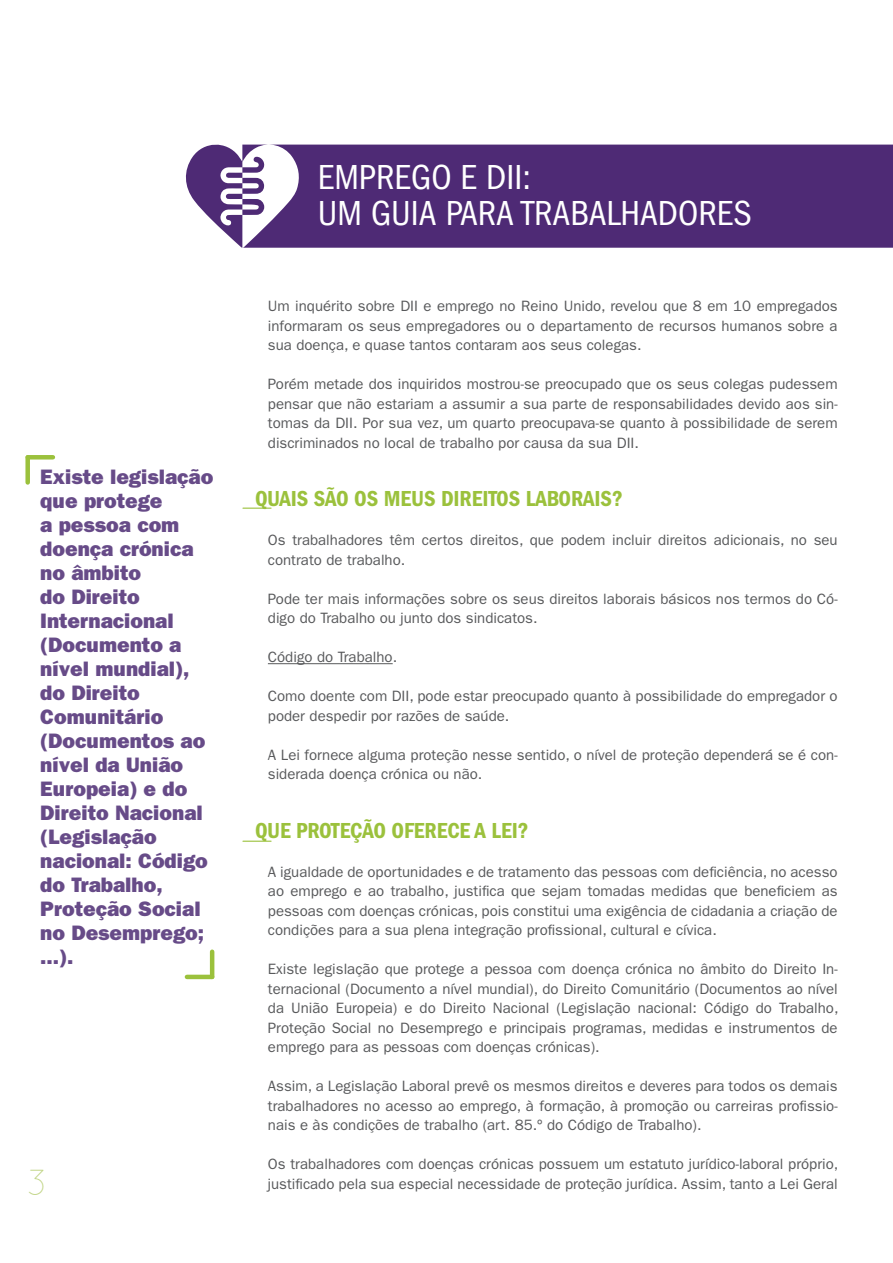
<style>
.page{position:relative;width:893px;height:1263px;background:#fff}
.page>*{position:absolute;margin:0;border:0;box-sizing:border-box;transform-origin:0 0}
.t1{font:condensed 36px/36px "ITC Franklin Gothic Std";color:#fff}
.t2{font:300 36px "Quicksand";color:#c1d587}
.t3{font:22.5px "ITC Franklin Gothic Std Dm Cd";letter-spacing:-.005em;color:#9bc13c}
.t4{font:21px/24px "ITC Franklin Gothic Std Hvy";color:#674b88}
.t5{font:15px/19.5px "ITC Franklin Gothic Std";color:#58595b;text-align:justify}
</style>
<div class="page">
<hr style="left:268px;top:663px;width:125px;height:1px;background:#58595b">
<svg style="left:185px;top:144px;width:708px;height:104px;background:#5e3d81"></svg>
<div style="left:25px;top:457px;width:5px;height:25px;background:#9bc13c"></div>
<hr style="left:28px;top:455px;width:25px;height:4px;background:#9bc13c">
<hr style="left:210px;top:952px;width:4px;height:25px;background:#9bc13c">
<hr style="left:187px;top:975px;width:25px;height:4px;background:#9bc13c">
<svg style="left:243px;top:508px;width:28px;height:1px"></svg>
<svg style="left:243px;top:841px;width:28px;height:1px"></svg>
<p class="t4" style="left:40px;top:465px;width:175px">Existe legislação que protege<br>a pessoa com doença crónica no âmbito<br>do Direito<br>Internacional (Documento a nível mundial), do Direito<br>Comunitário (Documentos ao nível da União<br>Europeia) e do<br>Direito Nacional (Legislação nacional: Código do Trabalho,<br>Proteção Social no Desemprego; ...).</p>
<h1 class="t2" style="left:26px;top:1162px;width:23px">3</h1>
<h1 class="t1" style="left:318px;top:160px;width:435px">EMPREGO E DII:<br>UM GUIA PARA TRABALHADORES</h1>
<p class="t5" style="left:268px;top:296px;width:571px">Um inquérito sobre DII e emprego no Reino Unido, revelou que 8 em 10 empregados informaram os seus empregadores ou o departamento de recursos humanos sobre a sua doença, e quase tantos contaram aos seus colegas.</p>
<p class="t5" style="left:268px;top:374px;width:571px">Porém metade dos inquiridos mostrou-se preocupado que os seus colegas pudessem pensar que não estariam a assumir a sua parte de responsabilidades devido aos sin&shy;tomas da DII. Por sua vez, um quarto preocupava-se quanto à possibilidade de serem discriminados no local de trabalho por causa da sua DII.</p>
<h2 class="t3" style="left:255px;top:486px;width:369px">QUAIS SÃO OS MEUS DIREITOS LABORAIS?</h2>
<p class="t5" style="left:268px;top:530px;width:571px">Os trabalhadores têm certos direitos, que podem incluir direitos adicionais, no seu contrato de trabalho.</p>
<p class="t5" style="left:268px;top:589px;width:571px">Pode ter mais informações sobre os seus direitos laborais básicos nos termos do Có&shy;digo do Trabalho ou junto dos sindicatos.</p>
<p class="t5" style="left:268px;top:647px;width:131px">Código do Trabalho.</p>
<p class="t5" style="left:268px;top:686px;width:571px">Como doente com DII, pode estar preocupado quanto à possibilidade do empregador o poder despedir por razões de saúde.</p>
<p class="t5" style="left:268px;top:745px;width:571px">A Lei fornece alguma proteção nesse sentido, o nível de proteção dependerá se é con&shy;siderada doença crónica ou não.</p>
<h2 class="t3" style="left:255px;top:817px;width:275px">QUE PROTEÇÃO OFERECE A LEI?</h2>
<p class="t5" style="left:268px;top:862px;width:571px">A igualdade de oportunidades e de tratamento das pessoas com deficiência, no acesso ao emprego e ao trabalho, justifica que sejam tomadas medidas que beneficiem as pessoas com doenças crónicas, pois constitui uma exigência de cidadania a criação de condições para a sua plena integração profissional, cultural e cívica.</p>
<p class="t5" style="left:268px;top:959px;width:572px">Existe legislação que protege a pessoa com doença crónica no âmbito do Direito In&shy;ternacional (Documento a nível mundial), do Direito Comunitário (Documentos ao nível da União Europeia) e do Direito Nacional (Legislação nacional: Código do Trabalho, Proteção Social no Desemprego e principais programas, medidas e instrumentos de emprego para as pessoas com doenças crónicas).</p>
<p class="t5" style="left:268px;top:1076px;width:571px">Assim, a Legislação Laboral prevê os mesmos direitos e deveres para todos os demais trabalhadores no acesso ao emprego, à formação, à promoção ou carreiras profissio&shy;nais e às condições de trabalho (art. 85.º do Código de Trabalho).</p>
<p class="t5" style="left:268px;top:1154px;width:572px">Os trabalhadores com doenças crónicas possuem um estatuto jurídico-laboral próprio, justificado pela sua especial necessidade de proteção jurídica. Assim, tanto a Lei Geral</p>
</div>
